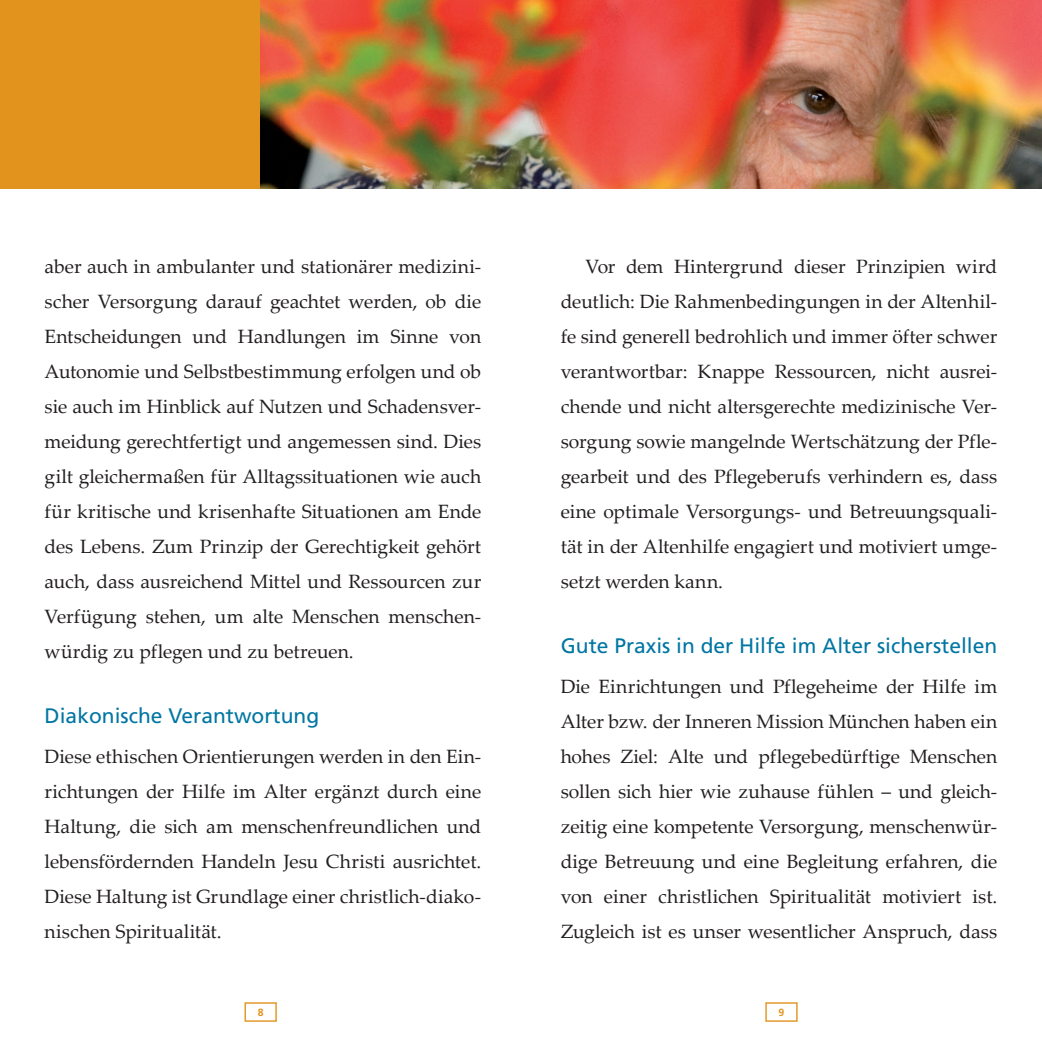
<style>
.page{position:relative;width:1042px;height:1042px;background:#fff}
.page>*{position:absolute;margin:0;border:0;box-sizing:border-box;transform-origin:0 0}
.t1{font:21px "Frutiger";color:#0076a3}
.t2{font:19.25px/35px "Palatino Linotype";letter-spacing:.005em;color:#231f20;text-align:justify}
.t3{font:700 10.5px "Frutiger";color:#e2931e}
</style>
<div class="page">
<div style="left:765px;top:1002px;width:32px;height:20px;border:1px solid #e2931e"></div>
<div style="left:244px;top:1002px;width:33px;height:20px;border:1px solid #e2931e"></div>
<div style="left:0;top:0;width:1042px;height:189px;background:#e2931e"></div>
<img style="left:260px;top:0;width:782px;height:189px">
<p class="t2" style="left:45px;top:248px;width:438px">aber auch in ambulanter und stationärer medizini&shy;scher Versorgung darauf geachtet werden, ob die Entscheidungen und Handlungen im Sinne von Autonomie und Selbstbestimmung erfolgen und ob sie auch im Hinblick auf Nutzen und Schadensver&shy;meidung gerechtfertigt und angemessen sind. Dies gilt gleichermaßen für Alltagssituationen wie auch für kritische und krisenhafte Situationen am Ende des Lebens. Zum Prinzip der Gerechtigkeit gehört auch, dass ausreichend Mittel und Ressourcen zur Verfügung stehen, um alte Menschen menschen&shy;würdig zu pflegen und zu betreuen.</p>
<p class="t1" style="left:45px;top:703px;width:276px">Diakonische Verantwortung</p>
<p class="t2" style="left:45px;top:738px;width:438px">Diese ethischen Orientierungen werden in den Ein&shy;richtungen der Hilfe im Alter ergänzt durch eine Haltung, die sich am menschenfreundlichen und lebensfördernden Handeln Jesu Christi ausrichtet.<br>Diese Haltung ist Grundlage einer christlich-diako&shy;nischen Spiritualität.</p>
<p class="t2" style="left:561px;top:248px;width:438px;text-indent:25px">Vor dem Hintergrund dieser Prinzipien wird deutlich: Die Rahmenbedingungen in der Altenhil&shy;fe sind generell bedrohlich und immer öfter schwer verantwortbar: Knappe Ressourcen, nicht ausrei&shy;chende und nicht altersgerechte medizinische Ver&shy;sorgung sowie mangelnde Wertschätzung der Pfle&shy;gearbeit und des Pflegeberufs verhindern es, dass eine optimale Versorgungs- und Betreuungsquali&shy;tät in der Altenhilfe engagiert und motiviert umge&shy;setzt werden kann.</p>
<p class="t1" style="left:561px;top:633px;width:438px">Gute Praxis in der Hilfe im Alter sicherstellen</p>
<p class="t2" style="left:561px;top:668px;width:438px">Die Einrichtungen und Pflegeheime der Hilfe im Alter bzw. der Inneren Mission München haben ein hohes Ziel: Alte und pflegebedürftige Menschen sollen sich hier wie zuhause fühlen – und gleich&shy;zeitig eine kompetente Versorgung, menschenwür&shy;dige Betreuung und eine Begleitung erfahren, die von einer christlichen Spiritualität motiviert ist.<br>Zugleich ist es unser wesentlicher Anspruch, dass</p>
<p class="t3" style="left:258px;top:1006px;width:7px">8</p>
<p class="t3" style="left:778px;top:1006px;width:7px">9</p>
</div>
